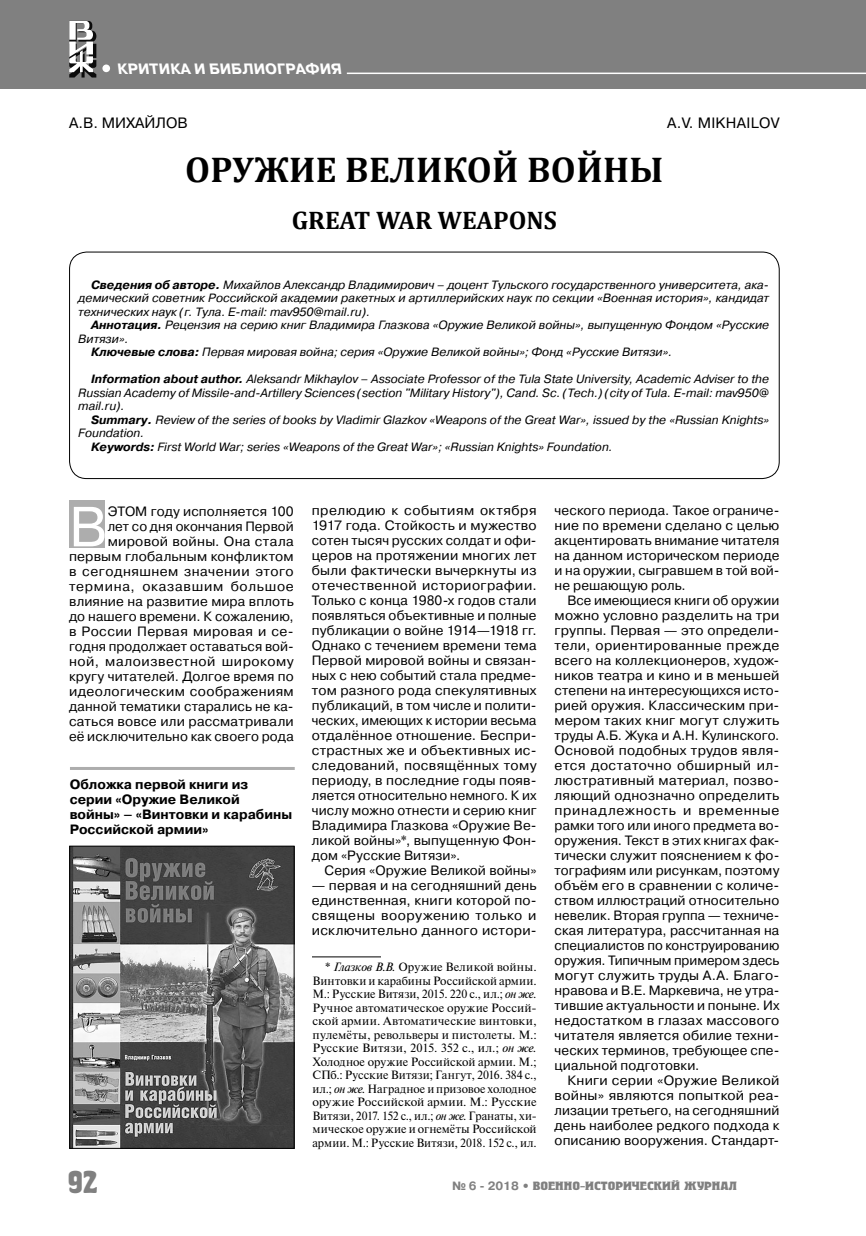
<style>
.page{position:relative;width:866px;height:1236px;background:#fff}
.page>*{position:absolute;margin:0;border:0;box-sizing:border-box;transform-origin:0 0}
.t1{font:56.4px "Pragmatica C";color:#fff}
.t2{font:700 36px "Cambria";letter-spacing:.01em;color:#000}
.t3{font:700 31.5px "Herold C";color:#808080}
.t4{font:700 25.5px "Cambria";color:#000}
.t5{font:700 15px "Pragmatica C";color:#fff}
.t6{font:15px "Pragmatica C";letter-spacing:.02em;color:#000}
.t7{font:15px "Pragmatica C";color:#000}
.t8{font:13.5px/15px "Pragmatica C";letter-spacing:.01em;color:#000;text-align:justify}
.t9{font:700 13.5px/15px "Pragmatica C";color:#000}
.t10{font:italic 12px/13.5px "Pragmatica C";color:#000;text-align:justify}
.t11{font:12px/13.5px "Newton C";letter-spacing:-.005em;color:#000;text-align:justify}
.t12{font:700 12px "Herold C";color:#808080;scale:1.2 1}
.s1{font-weight:700}
.s2{font-family:"Newton C"}
.s3{font-style:italic}
.s4{font-family:"Pragmatica C"}
</style>
<div class="page">
<div style="left:0;top:0;width:866px;height:88px;background:#808080"></div>
<div style="left:102px;top:64px;width:8px;height:8px;background:#fff;border-radius:50%"></div>
<svg style="left:69px;top:21px;width:27px;height:57px"></svg>
<div style="left:69px;top:500px;width:36px;height:48px;background:#adadad"></div>
<hr style="left:347px;top:73px;width:519px;height:1px;background:#fff">
<div style="left:69px;top:252px;width:710px;height:227px;border:1px solid #000;border-radius:17px"></div>
<hr style="left:70px;top:767px;width:225px;height:3px;background:#adadad">
<img style="left:71px;top:847px;width:221px;height:299px">
<div style="left:69px;top:845px;width:225px;height:303px;border:1px solid #000"></div>
<hr style="left:312px;top:956px;width:69px;height:1px;background:#000">
<p class="t5" style="left:118px;top:63px;width:227px">КРИТИКА И БИБЛИОГРАФИЯ</p>
<p class="t7" style="left:69px;top:117px;width:120px">А.В. МИХАЙЛОВ</p>
<p class="t6" style="left:667px;top:117px;width:114px">A.V. MIKHAILOV</p>
<h2 class="t2" style="left:185px;top:148px;width:480px">ОРУЖИЕ ВЕЛИКОЙ ВОЙНЫ</h2>
<h3 class="t4" style="left:292px;top:205px;width:267px">GREAT WAR WEAPONS</h3>
<p class="t10" style="left:78px;top:279px;width:692px;text-indent:13px"><span class="s1">Сведения об авторе.</span> Михайлов Александр Владимирович – доцент Тульского государственного университета, ака&shy;демический советник Российской академии ракетных и артиллерийских наук по секции «Военная история», кандидат технических наук (г. Тула. E-mail: mav950@mail.ru).</p>
<p class="t10" style="left:91px;top:319px;width:679px"><span class="s1">Аннотация.</span> Рецензия на серию книг Владимира Глазкова «Оружие Великой войны», выпущенную Фондом «Русские</p>
<p class="t10" style="left:78px;top:333px;width:52px">Витязи».</p>
<p class="t10" style="left:91px;top:346px;width:582px"><span class="s1">Ключевые слова:</span> Первая мировая война; серия «Оружие Великой войны»; Фонд «Русские Витязи».</p>
<p class="t10" style="left:78px;top:373px;width:692px;text-indent:13px"><span class="s1">Information about author.</span> Aleksandr Mikhaylov – Associate Professor of the Tula State University, Academic Adviser to the Russian Academy of Missile-and-Artillery Sciences (section "Military History"), Cand. Sc. (Tech.) (city of Tula. E-mail: mav950@ mail.ru).</p>
<p class="t10" style="left:91px;top:414px;width:679px"><span class="s1">Summary.</span> Review of the series of books by Vladimir Glazkov «Weapons of the Great War», issued by the «Russian Knights»</p>
<p class="t10" style="left:78px;top:427px;width:67px">Foundation.</p>
<p class="t10" style="left:91px;top:441px;width:523px"><span class="s1">Keywords:</span> First World War; series «Weapons of the Great War»; «Russian Knights» Foundation.</p>
<p class="t8" style="left:69px;top:505px;width:226px;text-align:right">ЭТОМ году исполняется 100<br>лет со дня окончания Первой мировой войны. Она стала первым глобальным конфликтом в сегодняшнем значении этого термина, оказавшим большое влияние на развитие мира вплоть до нашего времени. К сожалению, в России Первая мировая и се&shy;годня продолжает оставаться вой&shy;ной, малоизвестной широкому кругу читателей. Долгое время по идеологическим соображениям данной тематики старались не ка&shy;саться вовсе или рассматривали её исключительно как своего рода</p>
<p class="t8" style="left:312px;top:504px;width:226px">прелюдию к событиям октября 1917 года. Стойкость и мужество сотен тысяч русских солдат и офи&shy;церов на протяжении многих лет были фактически вычеркнуты из отечественной историографии.<br>Только с конца 1980-х годов стали появляться объективные и полные публикации о войне 1914—1918 гг.<br>Однако с течением времени тема Первой мировой войны и связан&shy;ных с нею событий стала предме&shy;том разного рода спекулятивных публикаций, в том числе и полити&shy;ческих, имеющих к истории весьма отдалённое отношение. Беспри&shy;страстных же и объективных ис&shy;следований, посвящённых тому периоду, в последние годы появ&shy;ляется относительно немного. К их числу можно отнести и серию книг Владимира Глазкова «Оружие Ве&shy;ликой войны»<span class="s2">*</span>, выпущенную Фон&shy;дом «Русские Витязи».</p>
<p class="t8" style="left:324px;top:864px;width:213px">Серия «Оружие Великой войны»</p>
<p class="t8" style="left:312px;top:879px;width:226px">— первая и на сегодняшний день единственная, книги которой по&shy;священы вооружению только и исключительно данного истори-</p>
<h1 class="t1" style="left:69px;top:506px;width:40px">В</h1>
<p class="t9" style="left:70px;top:778px;width:224px">Обложка первой книги из серии «Оружие Великой войны» – «Винтовки и карабины<br>Российской армии»</p>
<p class="t11" style="left:312px;top:961px;width:226px;text-indent:13px">* <span class="s3">Глазков В.В.</span> Оружие Великой войны.<br>Винтовки и карабины Российской армии.<br>М.: Русские Витязи, 2015. 220 с., ил.; <span class="s3">он же.<br></span>Ручное автоматическое оружие Россий&shy;ской армии. Автоматические винтовки, пулемёты, револьверы и пистолеты. М.:<br>Русские Витязи, 2015. 352 с., ил.; <span class="s3">он же.<br></span>Холодное оружие Российской армии. М.; СПб.: Русские Витязи; Гангут, 2016. 384 с., ил.; <span class="s3">он же.</span> Наградное и призовое холодное оружие Российской армии. М.: Русские Витязи, 2017. 152 с., ил.; <span class="s3">он же.</span> Гранаты, хи&shy;мическое оружие и огнемёты Российской армии. М.: Русские Витязи, 2018. 152 с., ил.</p>
<p class="t8" style="left:554px;top:504px;width:226px">ческого периода. Такое ограниче&shy;ние по времени сделано с целью акцентировать внимание читателя на данном историческом периоде и на оружии, сыгравшем в той вой&shy;не решающую роль.</p>
<p class="t8" style="left:554px;top:594px;width:226px;text-indent:13px">Все имеющиеся книги об оружии можно условно разделить на три группы. Первая — это определи&shy;тели, ориентированные прежде всего на коллекционеров, худож&shy;ников театра и кино и в меньшей степени на интересующихся исто&shy;рией оружия. Классическим при&shy;мером таких книг могут служить труды А.Б. Жука и А.Н. Кулинского.<br>Основой подобных трудов явля&shy;ется достаточно обширный ил&shy;люстративный материал, позво&shy;ляющий однозначно определить принадлежность и временные рамки того или иного предмета во&shy;оружения. Текст в этих книгах фак&shy;тически служит пояснением к фо&shy;тографиям или рисункам, поэтому объём его в сравнении с количе&shy;ством иллюстраций относительно невелик. Вторая группа — техниче&shy;ская литература, рассчитанная на специалистов по конструированию оружия. Типичным примером здесь могут служить труды А.А. Благо&shy;нравова и В.Е. Маркевича, не утра&shy;тившие актуальности и поныне. Их недостатком в глазах массового читателя является обилие техни&shy;ческих терминов, требующее спе&shy;циальной подготовки.</p>
<p class="t8" style="left:554px;top:1074px;width:226px;text-indent:13px">Книги серии «Оружие Великой войны» являются попыткой реа&shy;лизации третьего, на сегодняшний день наиболее редкого подхода к описанию вооружения. Стандарт-</p>
<h3 class="t3" style="left:68px;top:1163px;width:32px">92</h3>
<p class="t12" style="left:452px;top:1179px;width:239px"><span class="s4">№ 6 - 2018 •</span> ВОЕННО-ИСТОРИЧЕСКИЙ ЖУРНАЛ</p>
</div>
